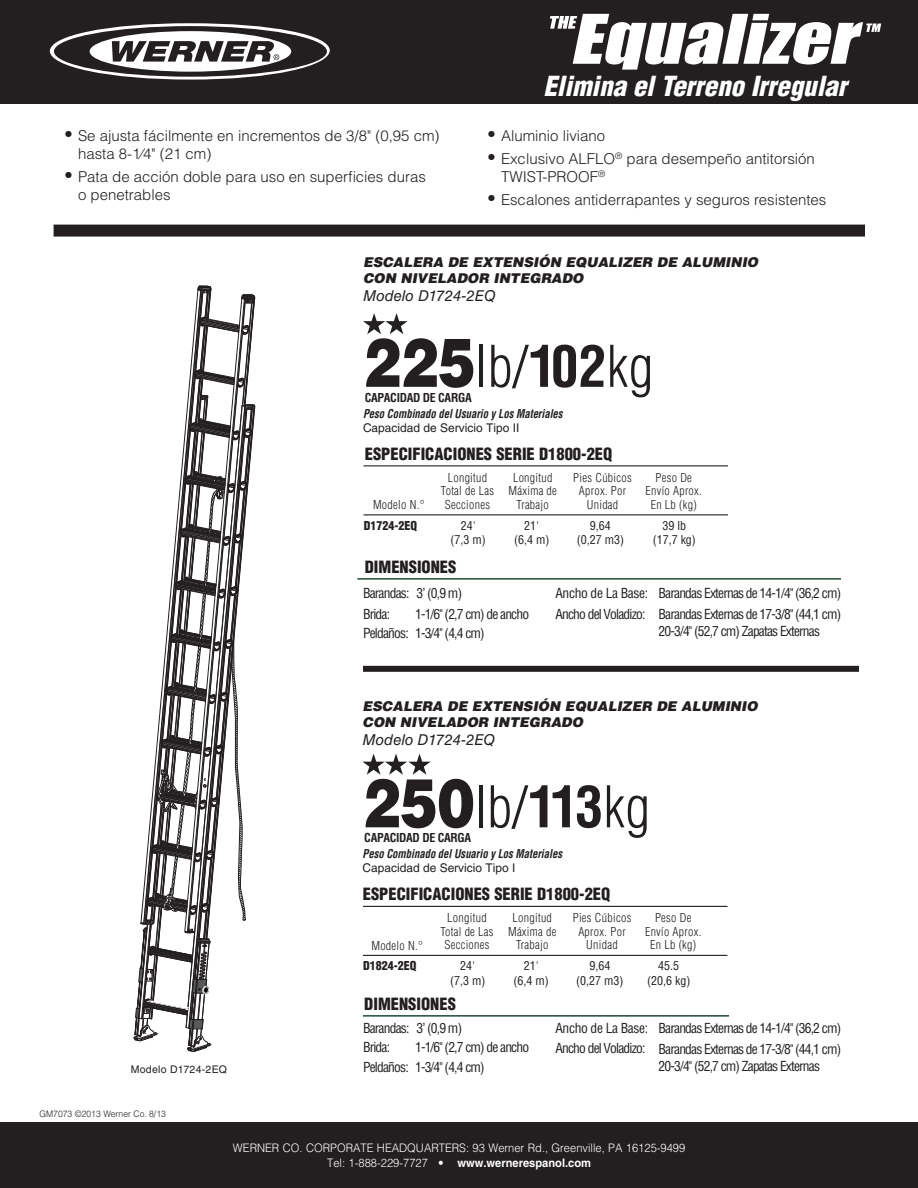
<style>
.page{position:relative;width:918px;height:1188px;background:#fff}
.page>*{position:absolute;margin:0;border:0;box-sizing:border-box;transform-origin:0 0}
.t1{font:300 condensed 56.1px "Helvetica LT Std";color:#231f20}
.t2{font:italic 900 condensed 27px "Helvetica LT Std";color:#fff}
.t3{font:900 condensed 16.5px "Helvetica LT Std";color:#231f20}
.t4{font:300 15px/18px "Helvetica LT Std";color:#231f20}
.t5{font:italic 15px "Helvetica LT Std";color:#231f20}
.t6{font:condensed 13.5px/20.7px "Helvetica LT Std";letter-spacing:-.06em;color:#231f20}
.t7{font:italic 900 13.5px/16.2px "Helvetica LT Std";color:#231f20}
.t8{font:condensed 13.5px "Helvetica LT Std";letter-spacing:-.025em;color:#231f20}
.t9{font:300 condensed 12px/13.5px "Helvetica LT Std";letter-spacing:.025em;color:#231f20;text-align:center}
.t10{font:condensed 12px/14.4px "Helvetica LT Std";color:#231f20;text-align:center}
.t11{font:12px "Helvetica LT Std";color:#231f20}
.t12{font:700 condensed 12px "Helvetica LT Std";letter-spacing:-.025em;color:#231f20}
.t13{font:900 condensed 12px "Helvetica LT Std";color:#231f20}
.t14{font:italic 700 condensed 11.85px "Helvetica LT Std";letter-spacing:-.005em;color:#231f20;scale:.9 1}
.t15{font:300 11.7px/14.7px "Helvetica LT Std";color:#fff;text-align:center;scale:.95 1}
.t16{font:10.5px "Helvetica LT Std";letter-spacing:.025em;color:#231f20}
.t17{font:300 9px "Helvetica LT Std";color:#231f20;scale:.95 1}
.s1{font-weight:400;font-size:19.5px}
.s2{font-weight:900;font-stretch:normal;font-size:67.8px}
.s3{font-weight:400}
.s4{font-weight:700}
</style>
<div class="page">
<div style="left:0;top:0;width:918px;height:104px;background:#231f20"></div>
<div style="left:0;top:1123px;width:918px;height:65px;background:#231f20"></div>
<svg style="left:50px;top:23px;width:280px;height:57px;fill:#fff"></svg>
<div style="left:54px;top:26px;width:273px;height:51px;background:#231f20;border-radius:50%"></div>
<div style="left:90px;top:31px;width:201px;height:41px;background:#fff;border-radius:50%"></div>
<svg style="left:112px;top:41px;width:167px;height:21px"></svg>
<div style="left:54px;top:225px;width:811px;height:12px;background:#231f20"></div>
<div style="left:363px;top:666px;width:496px;height:6px;background:#231f20"></div>
<svg style="left:134px;top:286px;width:121px;height:766px"></svg>
<svg style="left:550px;top:14px;width:331px;height:56px"></svg>
<hr style="left:357px;top:579px;width:484px;height:1px;background:#231f20">
<svg style="left:363px;top:313px;width:45px;height:21px"></svg>
<hr style="left:363px;top:465px;width:365px;height:1px;background:#231f20">
<hr style="left:363px;top:514px;width:365px;height:1px;background:#231f20">
<hr style="left:363px;top:906px;width:364px;height:1px;background:#231f20">
<hr style="left:363px;top:955px;width:364px;height:1px;background:#231f20">
<hr style="left:363px;top:1016px;width:366px;height:1px;background:#231f20">
<svg style="left:363px;top:754px;width:68px;height:21px"></svg>
<p class="t4" style="left:78px;top:126px;width:363px;text-indent:-13px"><span class="s1">•</span> Se ajusta fácilmente en incrementos de 3/8" (0,95 cm) hasta 8-1⁄4" (21 cm)</p>
<p class="t4" style="left:78px;top:167px;width:349px;text-indent:-13px"><span class="s1">•</span> Pata de acción doble para uso en superficies duras o penetrables</p>
<p class="t2" style="left:543px;top:69px;width:305px">Elimina el Terreno Irregular</p>
<p class="t4" style="left:488px;top:126px;width:119px"><span class="s1">•</span> Aluminio liviano</p>
<p class="t4" style="left:501px;top:149px;width:315px;text-indent:-13px"><span class="s1">•</span> Exclusivo ALFLO<sup>®</sup> para desempeño antitorsión<br>TWIST-PROOF<sup>®</sup></p>
<p class="t4" style="left:488px;top:191px;width:340px"><span class="s1">•</span> Escalones antiderrapantes y seguros resistentes</p>
<p class="t7" style="left:363px;top:254px;width:397px">ESCALERA DE EXTENSIÓN EQUALIZER DE ALUMINIO<br>CON NIVELADOR INTEGRADO</p>
<p class="t5" style="left:363px;top:287px;width:134px">Modelo D1724-2EQ</p>
<p class="t1" style="left:363px;top:332px;width:292px"><span class="s2">225</span>lb<span class="s3">/</span><span class="s4">102</span>kg</p>
<p class="t12" style="left:365px;top:390px;width:108px">CAPACIDAD DE CARGA</p>
<p class="t11" style="left:363px;top:420px;width:158px">Capacidad de Servicio Tipo II</p>
<p class="t3" style="left:365px;top:443px;width:249px">ESPECIFICACIONES SERIE D1800-2EQ</p>
<p class="t14" style="left:363px;top:406px;width:223px">Peso Combinado del Usuario y Los Materiales</p>
<p class="t9" style="left:373px;top:498px;width:53px">Modelo N.°</p>
<p class="t9" style="left:573px;top:471px;width:60px">Pies Cúbicos<br>Aprox. Por<br>Unidad</p>
<p class="t9" style="left:441px;top:471px;width:55px">Longitud<br>Total de Las<br>Secciones</p>
<p class="t9" style="left:509px;top:471px;width:50px">Longitud<br>Máxima de<br>Trabajo</p>
<p class="t9" style="left:646px;top:471px;width:58px">Peso De<br>Envío Aprox.<br>En Lb (kg)</p>
<p class="t13" style="left:364px;top:518px;width:55px">D1724-2EQ</p>
<p class="t10" style="left:451px;top:518px;width:37px">24' (7,3 m)</p>
<p class="t10" style="left:514px;top:518px;width:37px">21' (6,4 m)</p>
<p class="t10" style="left:577px;top:518px;width:49px">9,64 (0,27 m3)</p>
<p class="t10" style="left:653px;top:518px;width:45px">39 lb (17,7 kg)</p>
<p class="t3" style="left:365px;top:557px;width:93px">DIMENSIONES</p>
<p class="t6" style="left:363px;top:583px;width:101px">Barandas: 3’ (0,9 m)<br>Brida:</p>
<p class="t6" style="left:363px;top:623px;width:47px">Peldaños:</p>
<p class="t8" style="left:555px;top:585px;width:94px">Ancho de La Base:</p>
<p class="t6" style="left:415px;top:605px;width:116px;line-height:18.9px">1-1/6" (2,7 cm) de ancho<br>1-3/4" (4,4 cm)</p>
<p class="t6" style="left:555px;top:604px;width:92px">Ancho del Voladizo:</p>
<p class="t6" style="left:659px;top:583px;width:184px">Barandas Externas de 14-1/4" (36,2 cm)<br>Barandas Externas de 17-3/8" (44,1 cm)</p>
<p class="t6" style="left:659px;top:621px;width:163px">20-3/4" (52,7 cm) Zapatas Externas</p>
<p class="t7" style="left:363px;top:698px;width:397px">ESCALERA DE EXTENSIÓN EQUALIZER DE ALUMINIO<br>CON NIVELADOR INTEGRADO</p>
<p class="t5" style="left:363px;top:731px;width:134px">Modelo D1724-2EQ</p>
<p class="t1" style="left:362px;top:772px;width:289px"><span class="s2">250</span>lb<span class="s3">/</span><span class="s4">113</span>kg</p>
<p class="t12" style="left:364px;top:830px;width:108px">CAPACIDAD DE CARGA</p>
<p class="t11" style="left:362px;top:861px;width:155px">Capacidad de Servicio Tipo I</p>
<p class="t14" style="left:362px;top:847px;width:223px">Peso Combinado del Usuario y Los Materiales</p>
<p class="t3" style="left:363px;top:884px;width:249px">ESPECIFICACIONES SERIE D1800-2EQ</p>
<p class="t9" style="left:371px;top:939px;width:53px">Modelo N.°</p>
<p class="t9" style="left:573px;top:911px;width:60px">Pies Cúbicos<br>Aprox. Por<br>Unidad</p>
<p class="t9" style="left:440px;top:911px;width:55px">Longitud<br>Total de Las<br>Secciones</p>
<p class="t9" style="left:508px;top:911px;width:50px">Longitud<br>Máxima de<br>Trabajo</p>
<p class="t9" style="left:645px;top:911px;width:58px">Peso De<br>Envío Aprox.<br>En Lb (kg)</p>
<p class="t16" style="left:131px;top:1063px;width:98px">Modelo D1724-2EQ</p>
<p class="t17" style="left:40px;top:1108px;width:134px">GM7073 ©2013 Werner Co. 8/13</p>
<p class="t13" style="left:363px;top:958px;width:55px">D1824-2EQ</p>
<p class="t10" style="left:647px;top:959px;width:45px">45.5 (20,6 kg)</p>
<p class="t3" style="left:364px;top:994px;width:93px">DIMENSIONES</p>
<p class="t10" style="left:450px;top:959px;width:37px">24' (7,3 m)</p>
<p class="t10" style="left:514px;top:959px;width:37px">21' (6,4 m)</p>
<p class="t10" style="left:576px;top:959px;width:49px">9,64 (0,27 m3)</p>
<p class="t6" style="left:363px;top:1018px;width:101px;line-height:19.8px">Barandas: 3’ (0,9 m)<br>Brida:<br>Peldaños:</p>
<p class="t8" style="left:555px;top:1020px;width:94px">Ancho de La Base:</p>
<p class="t6" style="left:415px;top:1038px;width:116px;line-height:20px">1-1/6" (2,7 cm) de ancho<br>1-3/4" (4,4 cm)</p>
<p class="t6" style="left:555px;top:1038px;width:92px">Ancho del Voladizo:</p>
<p class="t6" style="left:659px;top:1018px;width:184px">Barandas Externas de 14-1/4" (36,2 cm)<br>Barandas Externas de 17-3/8" (44,1 cm)</p>
<p class="t6" style="left:659px;top:1056px;width:163px">20-3/4" (52,7 cm) Zapatas Externas</p>
<p class="t15" style="left:233px;top:1140px;width:478px">WERNER CO. CORPORATE HEADQUARTERS: 93 Werner Rd., Greenville, PA 16125-9499<br>Tel: 1-888-229-7727 • <span class="s4">www.wernerespanol.com</span></p>
</div>
